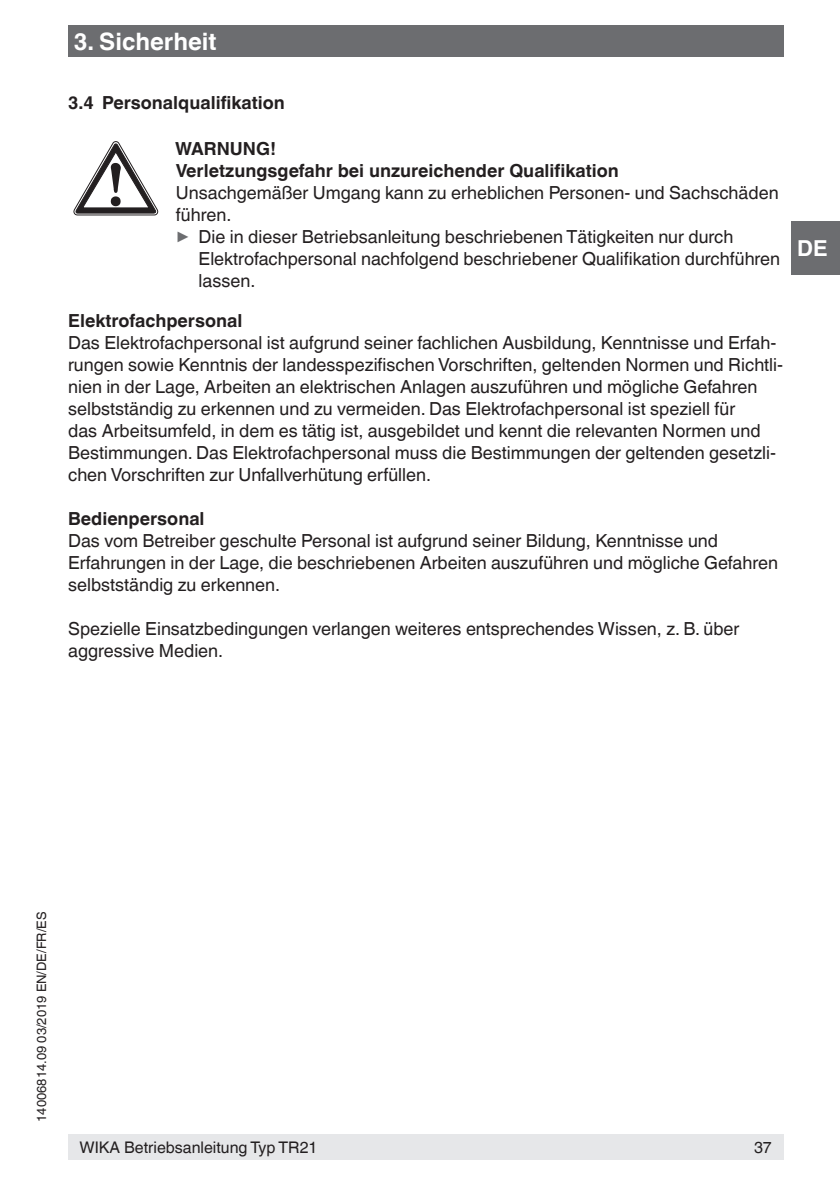
<style>
.page{position:relative;width:840px;height:1191px;background:#fff}
.page>*{position:absolute;margin:0;border:0;box-sizing:border-box;transform-origin:0 0}
.t1{font:700 24px "Helvetica World";color:#fff}
.t2{font:700 22px "Helvetica World";color:#fff}
.t3{font:18px/22px "Helvetica World";color:#231f20}
.t4{font:700 18px/22px "Helvetica World";color:#231f20}
.t5{font:16px "Helvetica World";color:#231f20}
.t6{font:13px "Helvetica World";color:#231f20}
.s1{font-size:17.6px;color:#6c6d70}
</style>
<div class="page">
<div style="left:791px;top:221px;width:48px;height:54px;background:#6c6d70"></div>
<div style="left:68px;top:26px;width:714px;height:31px;background:#6c6d70"></div>
<div style="left:68px;top:1134px;width:714px;height:25px;background:#e6e7e9"></div>
<svg style="left:74px;top:141px;width:84px;height:74px"></svg>
<h1 class="t1" style="left:74px;top:27px;width:144px">3. Sicherheit</h1>
<p class="t4" style="left:68px;top:92px;width:218px">3.4 Personalqualifikation</p>
<p class="t4" style="left:175px;top:138px;width:445px">WARNUNG!<br>Verletzungsgefahr bei unzureichender Qualifikation</p>
<p class="t3" style="left:176px;top:182px;width:604px">Unsachgemäßer Umgang kann zu erheblichen Personen- und Sachschäden führen.<br><span class="s1">▶</span> Die in dieser Betriebsanleitung beschriebenen Tätigkeiten nur durch</p>
<p class="t3" style="left:198px;top:248px;width:582px">Elektrofachpersonal nachfolgend beschriebener Qualifikation durchführen lassen.</p>
<p class="t4" style="left:68px;top:310px;width:176px">Elektrofachpersonal</p>
<p class="t3" style="left:68px;top:332px;width:716px">Das Elektrofachpersonal ist aufgrund seiner fachlichen Ausbildung, Kenntnisse und Erfah&shy;rungen sowie Kenntnis der landesspezifischen Vorschriften, geltenden Normen und Richtli&shy;nien in der Lage, Arbeiten an elektrischen Anlagen auszuführen und mögliche Gefahren selbstständig zu erkennen und zu vermeiden. Das Elektrofachpersonal ist speziell für<br>das Arbeitsumfeld, in dem es tätig ist, ausgebildet und kennt die relevanten Normen und Bestimmungen. Das Elektrofachpersonal muss die Bestimmungen der geltenden gesetzli&shy;chen Vorschriften zur Unfallverhütung erfüllen.</p>
<p class="t4" style="left:68px;top:508px;width:138px">Bedienpersonal</p>
<p class="t3" style="left:68px;top:530px;width:711px">Das vom Betreiber geschulte Personal ist aufgrund seiner Bildung, Kenntnisse und<br>Erfahrungen in der Lage, die beschriebenen Arbeiten auszuführen und mögliche Gefahren selbstständig zu erkennen.</p>
<p class="t3" style="left:68px;top:618px;width:672px">Spezielle Einsatzbedingungen verlangen weiteres entsprechendes Wissen, z. B. über aggressive Medien.</p>
<p class="t2" style="left:796px;top:235px;width:32px">DE</p>
<p class="t6" style="left:34px;top:1121px;width:211px;rotate:-90deg">14006814.09 03/2019 EN/DE/FR/ES</p>
<p class="t5" style="left:79px;top:1137px;width:239px">WIKA Betriebsanleitung Typ TR21</p>
<p class="t5" style="left:753px;top:1137px;width:19px">37</p>
</div>
